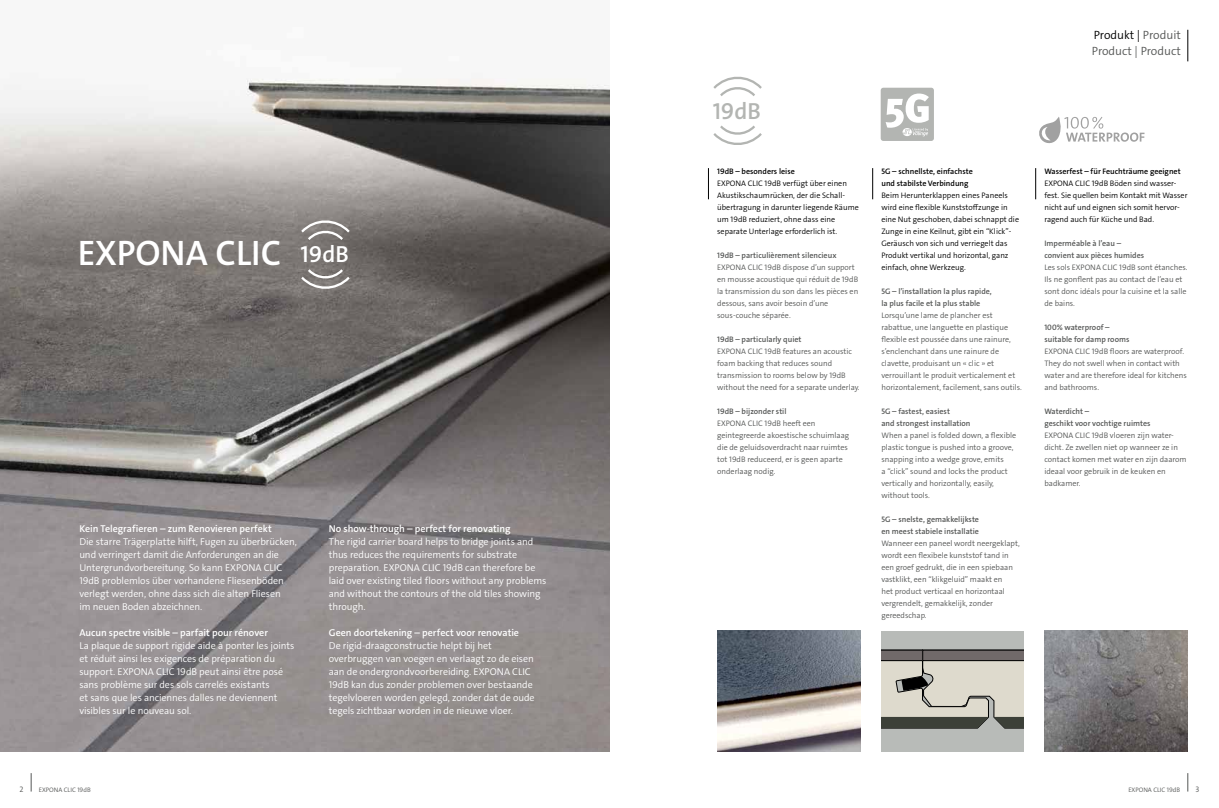
<style>
.page{position:relative;width:1219px;height:808px;background:#fff}
.page>*{position:absolute;margin:0;border:0;box-sizing:border-box;transform-origin:0 0}
.t1{font:35.6px "The Sans LP6 Se Bld";color:#fff}
.t2{font:23.4px "The Sans LP6 Se Bld";color:#b3b5b2}
.t3{font:12px/16px "The Sans LP4 Se Lig";color:#555756}
.t4{font:10px/13px "The Sans LP4 Se Lig";letter-spacing:-.005em;color:#fff}
.t5{font:10px "The Sans LP6 Se Bld";color:#fff}
.t6{font:8px/12px "The Sans LP4 Se Lig";color:#555756}
.t7{font:8px/12px "The Sans LP4 Se Lig";color:#000}
.t8{font:8px/12px "The Sans LP6 Se Bld";color:#555756}
.t9{font:8px/12px "The Sans LP6 Se Bld";color:#000}
.t10{font:6.5px "The Sans LP4 Se Lig";color:#555756}
.s1{font-size:23.4px}
.s2{color:#000}
</style>
<div class="page">
<img style="left:0;top:78px;width:609px;height:673px">
<hr style="left:708px;top:168px;width:1px;height:31px;background:#000">
<hr style="left:872px;top:168px;width:1px;height:31px;background:#000">
<hr style="left:1035px;top:168px;width:1px;height:31px;background:#000">
<hr style="left:1187px;top:30px;width:1px;height:31px;background:#000">
<svg style="left:1039px;top:117px;width:105px;height:27px"></svg>
<svg style="left:301px;top:217px;width:49px;height:23px"></svg>
<svg style="left:301px;top:269px;width:49px;height:23px"></svg>
<svg style="left:713px;top:76px;width:49px;height:20px"></svg>
<svg style="left:713px;top:126px;width:49px;height:19px"></svg>
<img style="left:1044px;top:631px;width:144px;height:120px">
<img style="left:717px;top:631px;width:144px;height:120px">
<div style="left:881px;top:88px;width:53px;height:53px;background:#b3b5b2;border-radius:3px"></div>
<svg style="left:886px;top:94px;width:43px;height:42px"></svg>
<div style="left:881px;top:631px;width:143px;height:121px;background:#b8bbb8"></div>
<svg style="left:881px;top:661px;width:143px;height:67px;background:#b7b5aa"></svg>
<div style="left:880px;top:650px;width:42px;height:11px;background:#716a6a"></div>
<div style="left:880px;top:650px;width:43px;height:11px;border:1px solid #000"></div>
<div style="left:923px;top:650px;width:102px;height:11px;background:#716a6a"></div>
<div style="left:922px;top:650px;width:103px;height:11px;border:1px solid #000"></div>
<div style="left:867px;top:628px;width:14px;height:132px;background:#fff"></div>
<div style="left:1024px;top:628px;width:14px;height:132px;background:#fff"></div>
<svg style="left:1187px;top:773px;width:1px;height:18px"></svg>
<svg style="left:31px;top:773px;width:1px;height:18px"></svg>
<h1 class="t1" style="left:78px;top:230px;width:273px">EXPONA CLIC <span class="s1">19dB</span></h1>
<p class="t5" style="left:79px;top:522px;width:194px">Kein Telegrafieren – zum Renovieren perfekt</p>
<p class="t4" style="left:79px;top:535px;width:219px">Die starre Trägerplatte hilft, Fugen zu überbrücken, und verringert damit die Anforderungen an die Untergrundvorbereitung. So kann EXPONA CLIC 19dB problemlos über vorhandene Fliesenböden verlegt werden, ohne dass sich die alten Fliesen<br>im neuen Boden abzeichnen.</p>
<p class="t5" style="left:79px;top:626px;width:190px">Aucun spectre visible – parfait pour rénover</p>
<p class="t4" style="left:79px;top:639px;width:217px">La plaque de support rigide aide à ponter les joints et réduit ainsi les exigences de préparation du support. EXPONA CLIC 19dB peut ainsi être posé sans problème sur des sols carrelés existants<br>et sans que les anciennes dalles ne deviennent visibles sur le nouveau sol.</p>
<p class="t5" style="left:329px;top:522px;width:183px">No show-through – perfect for renovating</p>
<p class="t4" style="left:329px;top:535px;width:219px">The rigid carrier board helps to bridge joints and thus reduces the requirements for substrate preparation. EXPONA CLIC 19dB can therefore be laid over existing tiled floors without any problems and without the contours of the old tiles showing through.</p>
<p class="t5" style="left:329px;top:626px;width:192px">Geen doortekening – perfect voor renovatie</p>
<p class="t4" style="left:329px;top:639px;width:207px">De rigid-draagconstructie helpt bij het overbruggen van voegen en verlaagt zo de eisen aan de ondergrondvoorbereiding. EXPONA CLIC 19dB kan dus zonder problemen over bestaande tegelvloeren worden gelegd, zonder dat de oude tegels zichtbaar worden in de nieuwe vloer.</p>
<h2 class="t2" style="left:713px;top:96px;width:50px">19dB</h2>
<p class="t9" style="left:717px;top:165px;width:79px">19dB – besonders leise</p>
<p class="t7" style="left:717px;top:177px;width:143px">EXPONA CLIC 19dB verfügt über einen Akustikschaumrücken, der die Schall&shy;übertragung in darunter liegende Räume um 19dB reduziert, ohne dass eine separate Unterlage erforderlich ist.</p>
<p class="t8" style="left:717px;top:249px;width:121px">19dB – particulièrement silencieux</p>
<p class="t6" style="left:717px;top:261px;width:143px">EXPONA CLIC 19dB dispose d’un support en mousse acoustique qui réduit de 19dB la transmission du son dans les pièces en dessous, sans avoir besoin d’une sous-couche séparée.</p>
<p class="t8" style="left:717px;top:333px;width:86px">19dB – particularly quiet</p>
<p class="t6" style="left:717px;top:345px;width:144px">EXPONA CLIC 19dB features an acoustic foam backing that reduces sound transmission to rooms below by 19dB without the need for a separate underlay.</p>
<p class="t8" style="left:717px;top:405px;width:71px">19dB – bijzonder stil</p>
<p class="t6" style="left:717px;top:417px;width:134px">EXPONA CLIC 19dB heeft een geintegreerde akoestische schuimlaag die de geluidsoverdracht naar ruimtes tot 19dB reduceerd, er is geen aparte onderlaag nodig.</p>
<p class="t9" style="left:881px;top:165px;width:93px">5G – schnellste, einfachste und stabilste Verbindung</p>
<p class="t7" style="left:881px;top:189px;width:139px">Beim Herunterklappen eines Paneels wird eine flexible Kunststoffzunge in eine Nut geschoben, dabei schnappt die Zunge in eine Keilnut, gibt ein “Klick”- Geräusch von sich und verriegelt das Produkt vertikal und horizontal, ganz einfach, ohne Werkzeug.</p>
<p class="t8" style="left:881px;top:285px;width:112px">5G – l’installation la plus rapide, la plus facile et la plus stable</p>
<p class="t6" style="left:881px;top:309px;width:142px">Lorsqu’une lame de plancher est rabattue, une languette en plastique flexible est poussée dans une rainure, s’enclenchant dans une rainure de clavette, produisant un « clic » et verrouillant le produit verticalement et horizontalement, facilement, sans outils.</p>
<p class="t8" style="left:881px;top:405px;width:91px">5G – fastest, easiest<br>and strongest installation</p>
<p class="t6" style="left:881px;top:429px;width:136px">When a panel is folded down, a flexible plastic tongue is pushed into a groove, snapping into a wedge grove, emits<br>a “click” sound and locks the product vertically and horizontally, easily, without tools.</p>
<p class="t8" style="left:881px;top:513px;width:99px">5G – snelste, gemakkelijkste en meest stabiele installatie</p>
<p class="t6" style="left:881px;top:537px;width:140px">Wanneer een paneel wordt neergeklapt, wordt een flexibele kunststof tand in een groef gedrukt, die in een spiebaan vastklikt, een “klikgeluid” maakt en<br>het product verticaal en horizontaal vergrendelt, gemakkelijk, zonder gereedschap.</p>
<h3 class="t3" style="left:1092px;top:27px;width:91px"><span class="s2">Produkt |</span> Produit<br>Product | Product</h3>
<p class="t9" style="left:1044px;top:165px;width:138px">Wasserfest – für Feuchträume geeignet</p>
<p class="t7" style="left:1044px;top:177px;width:145px">EXPONA CLIC 19dB Böden sind wasser&shy;fest. Sie quellen beim Kontakt mit Wasser nicht auf und eignen sich somit hervor&shy;ragend auch für Küche und Bad.</p>
<p class="t8" style="left:1044px;top:237px;width:101px">Imperméable à l’eau – convient aux pièces humides</p>
<p class="t6" style="left:1044px;top:261px;width:145px">Les sols EXPONA CLIC 19dB sont étanches.<br>Ils ne gonflent pas au contact de l’eau et sont donc idéals pour la cuisine et la salle de bains.</p>
<p class="t8" style="left:1044px;top:321px;width:86px">100% waterproof – suitable for damp rooms</p>
<p class="t6" style="left:1044px;top:345px;width:144px">EXPONA CLIC 19dB floors are waterproof.<br>They do not swell when in contact with water and are therefore ideal for kitchens and bathrooms.</p>
<p class="t8" style="left:1044px;top:405px;width:108px">Waterdicht –<br>geschikt voor vochtige ruimtes</p>
<p class="t6" style="left:1044px;top:429px;width:144px">EXPONA CLIC 19dB vloeren zijn water&shy;dicht. Ze zwellen niet op wanneer ze in contact komen met water en zijn daarom ideaal voor gebruik in de keuken en badkamer.</p>
<p class="t6" style="left:20px;top:783px;width:6px">2</p>
<p class="t10" style="left:39px;top:785px;width:53px">EXPONA CLIC 19dB</p>
<p class="t10" style="left:1128px;top:785px;width:53px">EXPONA CLIC 19dB</p>
<p class="t6" style="left:1195px;top:783px;width:5px">3</p>
</div>
